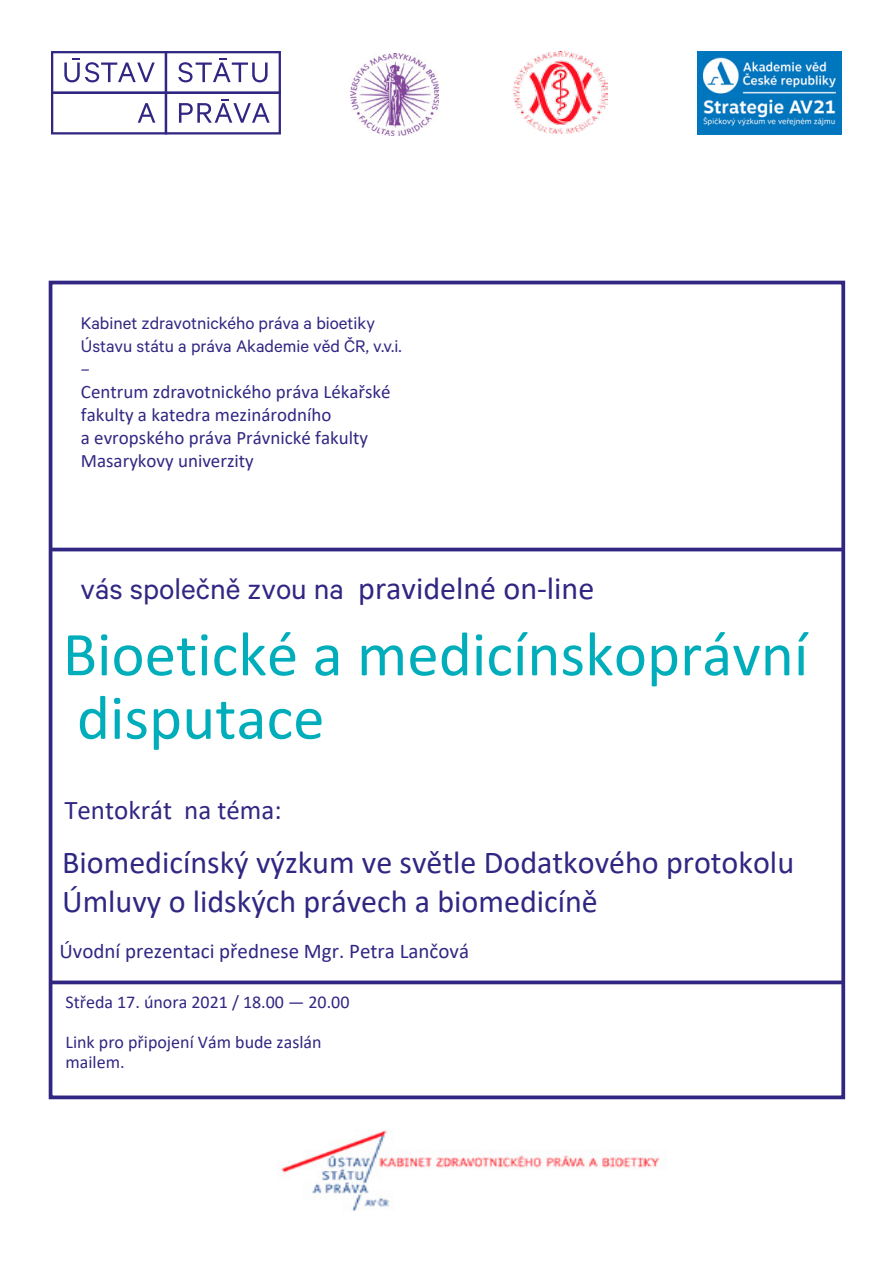
<style>
.page{position:relative;width:893px;height:1263px;background:#fff}
.page>*{position:absolute;margin:0;border:0;box-sizing:border-box;transform-origin:0 0}
.t1{font:63px/63.4px "Calibri";color:#00adba}
.t2{font:32.1px/38.4px "Calibri";color:#302783}
.t3{font:32.1px "Calibre";color:#312783}
.t4{font:27px "Calibri";color:#312783}
.t5{font:21px "Calibri";color:#302783}
.t6{font:19.05px/23.1px "Calibri";color:#312783}
.t7{font:19.05px/23.1px "Calibre";color:#312783}
.t8{font:18px/20px "Calibri";color:#312783}
.s1{font-family:"Calibri"}
</style>
<div class="page">
<div style="left:49px;top:281px;width:796px;height:818px;border:4px solid #312783"></div>
<svg style="left:51px;top:51px;width:230px;height:83px"></svg>
<img style="left:697px;top:51px;width:145px;height:84px">
<hr style="left:50px;top:548px;width:792px;height:3px;background:#312783">
<svg style="left:50px;top:980px;width:792px;height:4px;background:#4d4594"></svg>
<img style="left:279px;top:1130px;width:381px;height:81px">
<img style="left:513px;top:51px;width:95px;height:83px">
<img style="left:350px;top:54px;width:89px;height:81px">
<p class="t7" style="left:81px;top:311px;width:322px">Kabinet zdravotnického práva a bioetiky<br>Ústavu státu a práva Akademie věd ČR, v.v.i. –</p>
<p class="t6" style="left:81px;top:379px;width:311px">Centrum zdravotnického práva Lékařské fakulty a katedra mezinárodního<br>a evropského práva Právnické fakulty Masarykovy univerzity</p>
<h2 class="t3" style="left:81px;top:571px;width:515px">vás společně zvou na <span class="s1">pravidelné on-line</span></h2>
<h1 class="t1" style="left:63px;top:621px;width:747px">Bioetické a medicínskoprávní disputace</h1>
<h3 class="t4" style="left:64px;top:791px;width:219px">Tentokrát na téma:</h3>
<h2 class="t2" style="left:62px;top:843px;width:733px">Biomedicínský výzkum ve světle Dodatkového protokolu<br>Úmluvy o lidských právech a biomedicíně</h2>
<p class="t5" style="left:59px;top:936px;width:411px">Úvodní prezentaci přednese Mgr. Petra Lančová</p>
<p class="t8" style="left:66px;top:992px;width:285px">Středa 17. února 2021 / 18.00 — 20.00</p>
<p class="t8" style="left:66px;top:1032px;width:258px">Link pro připojení Vám bude zaslán mailem.</p>
</div>
